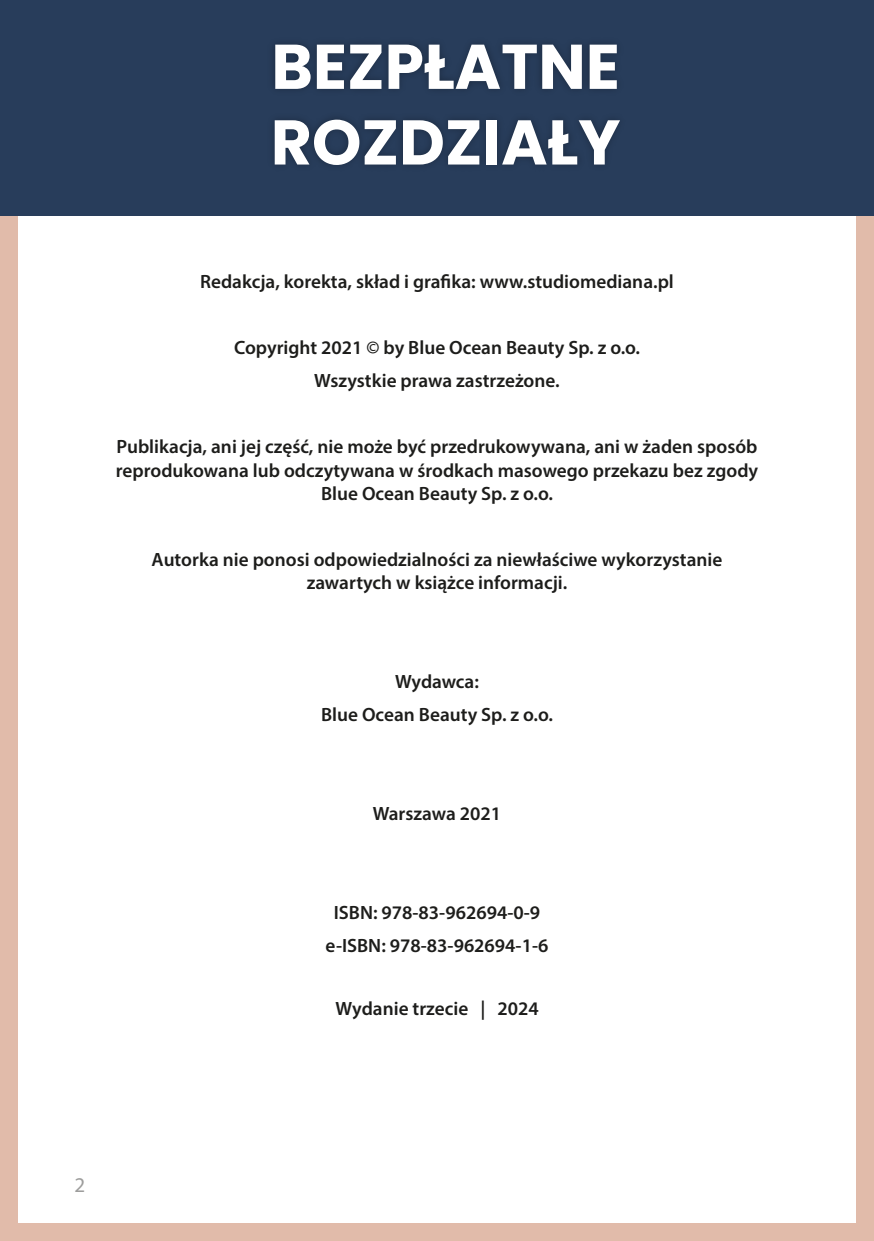
<style>
.page{position:relative;width:874px;height:1241px;background:#fff}
.page>*{position:absolute;margin:0;border:0;box-sizing:border-box;transform-origin:0 0}
.t1{font:700 63px/75.6px "Poppins";color:#fff}
.t2{font:21px "Myriad Pro";color:#9d9d9c}
.t3{font:600 19.25px/33.1px "Myriad Pro";color:#1d1d1b;text-align:center}
</style>
<div class="page">
<div style="left:0;top:0;width:17px;height:1240px;background:#e1bbaa"></div>
<div style="left:856px;top:0;width:17px;height:1240px;background:#e1bbaa"></div>
<div style="left:0;top:1223px;width:873px;height:17px;background:#e1bbaa"></div>
<div style="left:0;top:0;width:873px;height:215px;background:#283d5b"></div>
<img style="left:84px;top:44px;width:723px;height:172px">
<h1 class="t1" style="left:271px;top:29px;width:351px">BEZPŁATNE<br>ROZDZIAŁY</h1>
<p class="t3" style="left:200px;top:265px;width:475px">Redakcja, korekta, skład i grafika: www.studiomediana.pl</p>
<p class="t3" style="left:234px;top:331px;width:407px">Copyright 2021 © by Blue Ocean Beauty Sp. z o.o.<br>Wszystkie prawa zastrzeżone.</p>
<p class="t3" style="left:116px;top:435px;width:643px;line-height:23.1px">Publikacja, ani jej część, nie może być przedrukowywana, ani w żaden sposób reprodukowana lub odczytywana w środkach masowego przekazu bez zgody<br>Blue Ocean Beauty Sp. z o.o.</p>
<p class="t3" style="left:152px;top:547px;width:572px;line-height:23.1px">Autorka nie ponosi odpowiedzialności za niewłaściwe wykorzystanie zawartych w książce informacji.</p>
<p class="t3" style="left:321px;top:664px;width:233px">Wydawca:<br>Blue Ocean Beauty Sp. z o.o.</p>
<p class="t3" style="left:372px;top:796px;width:130px">Warszawa 2021</p>
<p class="t3" style="left:325px;top:895px;width:224px">ISBN: 978-83-962694-0-9 e-ISBN: 978-83-962694-1-6</p>
<p class="t3" style="left:335px;top:991px;width:205px">Wydanie trzecie | 2024</p>
<p class="t2" style="left:74px;top:1171px;width:12px">2</p>
</div>
